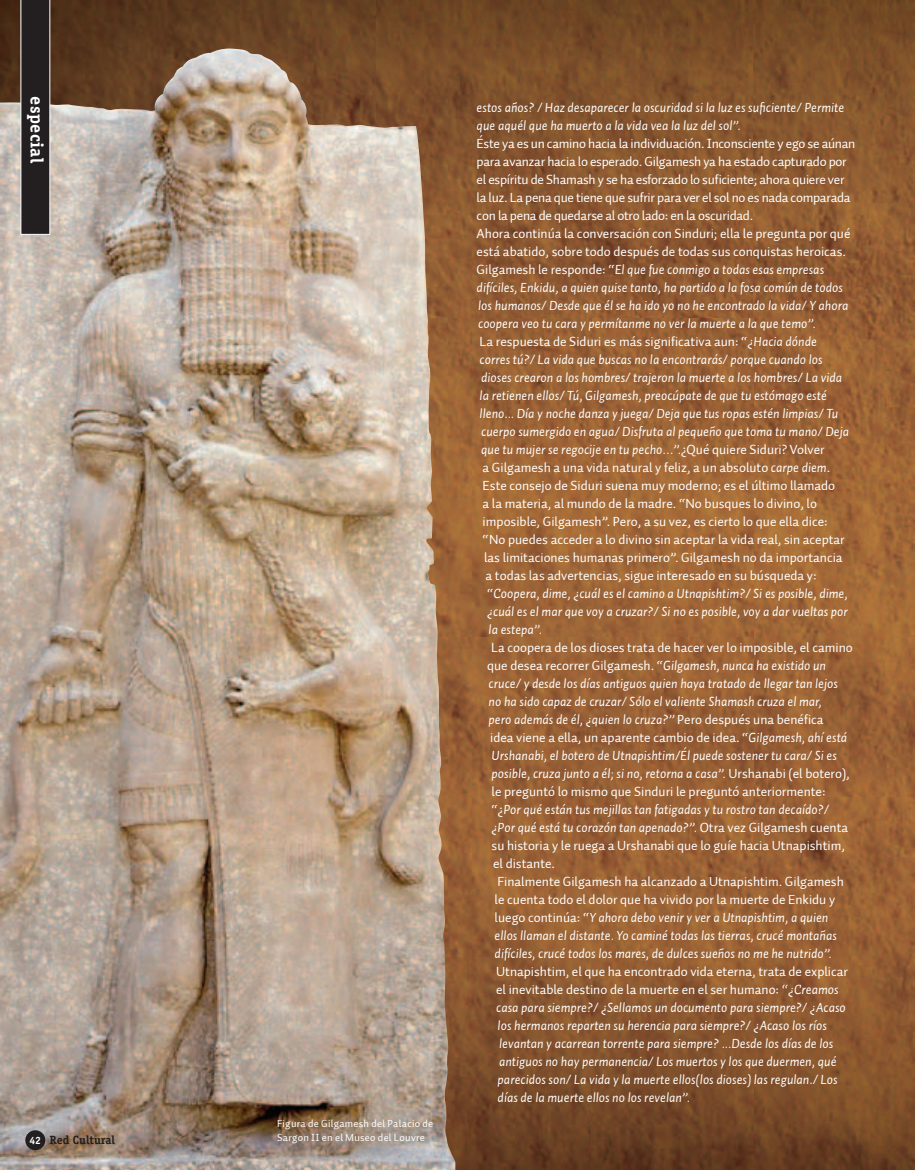
<style>
.page{position:relative;width:915px;height:1170px;background:#fff}
.page>*{position:absolute;margin:0;border:0;box-sizing:border-box;transform-origin:0 0}
.t1{font:700 18px "Officina Serif";letter-spacing:.025em;color:#fff}
.t2{font:italic 13.5px/18px "Auto 1";color:#fff}
.t3{font:13.5px "Auto 1";color:#fff}
.t4{font:13.5px "Auto 1";letter-spacing:-.02em;color:#fff}
.t5{font:700 12px "Officina Serif";color:#231f20}
.t6{font:10.5px/13.5px "Auto 1";letter-spacing:.025em;color:#fff}
.s1{font-size:10.5px;color:#fff}
.s2{font-style:normal}
.s3{font-style:italic}
</style>
<div class="page">
<img style="left:0;top:0;width:914px;height:1169px">
<img style="left:0;top:52px;width:455px;height:1117px">
<svg style="left:20px;top:0;width:31px;height:235px;background:#353132"></svg>
<div style="left:25px;top:1130px;width:20px;height:20px;background:#231f20;border-radius:50%"></div>
<h1 class="t1" style="left:48px;top:96px;width:68px;rotate:90deg">especial</h1>
<p class="t5" style="left:29px;top:1132px;width:87px"><span class="s1">42</span> Red Cultural</p>
<p class="t6" style="left:277px;top:1116px;width:158px">Figura de Gilgamesh del Palacio de<br>Sargon II en el Museo del Louvre</p>
<p class="t2" style="left:476px;top:98px;width:369px">estos años? / Haz desaparecer la oscuridad si la luz es suficiente/ Permite que aquél que ha muerto a la vida vea la luz del sol”.</p>
<p class="t4" style="left:476px;top:135px;width:380px">Éste ya es un camino hacia la individuación. Inconsciente y ego se aúnan</p>
<p class="t4" style="left:476px;top:153px;width:371px">para avanzar hacia lo esperado. Gilgamesh ya ha estado capturado por</p>
<p class="t4" style="left:476px;top:171px;width:369px">el espíritu de Shamash y se ha esforzado lo suficiente; ahora quiere ver</p>
<p class="t4" style="left:476px;top:189px;width:375px">la luz. La pena que tiene que sufrir para ver el sol no es nada comparada</p>
<p class="t4" style="left:476px;top:207px;width:278px">con la pena de quedarse al otro lado: en la oscuridad.</p>
<p class="t3" style="left:476px;top:225px;width:375px">Ahora continúa la conversación con Sinduri; ella le pregunta por qué</p>
<p class="t3" style="left:476px;top:243px;width:371px">está abatido, sobre todo después de todas sus conquistas heroicas.</p>
<p class="t2" style="left:476px;top:260px;width:349px"><span class="s2">Gilgamesh le responde: “</span>El que fue conmigo a todas esas empresas</p>
<p class="t2" style="left:476px;top:278px;width:367px">difíciles, Enkidu, a quien quise tanto, ha partido a la fosa común de todos</p>
<p class="t2" style="left:478px;top:296px;width:371px">los humanos/ Desde que él se ha ido yo no he encontrado la vida/ Y ahora</p>
<p class="t2" style="left:478px;top:314px;width:339px">coopera veo tu cara y permítanme no ver la muerte a la que temo”.</p>
<p class="t3" style="left:479px;top:333px;width:338px">La respuesta de Siduri es más significativa aun: “<span class="s3">¿Hacia dónde</span></p>
<p class="t2" style="left:479px;top:350px;width:344px">corres tú?/ La vida que buscas no la encontrarás/ porque cuando los</p>
<p class="t2" style="left:481px;top:368px;width:362px">dioses crearon a los hombres/ trajeron la muerte a los hombres/ La vida</p>
<p class="t2" style="left:479px;top:386px;width:348px">la retienen ellos/ Tú, Gilgamesh, preocúpate de que tu estómago esté</p>
<p class="t2" style="left:479px;top:404px;width:360px">lleno... Día y noche danza y juega/ Deja que tus ropas estén limpias/ Tu</p>
<p class="t2" style="left:481px;top:422px;width:369px">cuerpo sumergido en agua/ Disfruta al pequeño que toma tu mano/ Deja</p>
<p class="t2" style="left:481px;top:440px;width:345px">que tu mujer se regocije en tu pecho…”.<span class="s2">¿Qué quiere Siduri? Volver</span></p>
<p class="t3" style="left:482px;top:459px;width:349px">a Gilgamesh a una vida natural y feliz, a un absoluto <span class="s3">carpe diem</span>.</p>
<p class="t3" style="left:482px;top:477px;width:354px">Este consejo de Siduri suena muy moderno; es el último llamado</p>
<p class="t3" style="left:482px;top:495px;width:336px">a la materia, al mundo de la madre. “No busques lo divino, lo</p>
<p class="t3" style="left:482px;top:513px;width:346px">imposible, Gilgamesh”. Pero, a su vez, es cierto lo que ella dice:</p>
<p class="t3" style="left:482px;top:531px;width:363px">“No puedes acceder a lo divino sin aceptar la vida real, sin aceptar</p>
<p class="t3" style="left:484px;top:548px;width:360px">las limitaciones humanas primero”. Gilgamesh no da importancia</p>
<p class="t3" style="left:485px;top:566px;width:332px">a todas las advertencias, sigue interesado en su búsqueda y:</p>
<p class="t2" style="left:487px;top:584px;width:362px"><span class="s2">“</span>Coopera, dime, ¿cuál es el camino a Utnapishtim?/ Si es posible, dime,</p>
<p class="t2" style="left:487px;top:602px;width:362px">¿cuál es el mar que voy a cruzar?/ Si no es posible, voy a dar vueltas por</p>
<p class="t2" style="left:488px;top:620px;width:55px">la estepa”.</p>
<p class="t3" style="left:491px;top:638px;width:363px">La coopera de los dioses trata de hacer ver lo imposible, el camino</p>
<p class="t3" style="left:487px;top:656px;width:340px">que desea recorrer Gilgamesh. “<span class="s3">Gilgamesh, nunca ha existido un</span></p>
<p class="t2" style="left:488px;top:674px;width:351px">cruce/ y desde los días antiguos quien haya tratado de llegar tan lejos</p>
<p class="t2" style="left:488px;top:692px;width:334px">no ha sido capaz de cruzar/ Sólo el valiente Shamash cruza el mar,</p>
<p class="t2" style="left:488px;top:710px;width:336px">pero además de él, ¿quien lo cruza?” <span class="s2">Pero después una benéfica</span></p>
<p class="t3" style="left:490px;top:728px;width:358px">idea viene a ella, un aparente cambio de idea. “<span class="s3">Gilgamesh, ahí está</span></p>
<p class="t2" style="left:491px;top:746px;width:346px">Urshanabi, el botero de Utnapishtim/Él puede sostener tu cara/ Si es</p>
<p class="t2" style="left:491px;top:764px;width:359px">posible, cruza junto a él; si no, retorna a casa”. <span class="s2">Urshanabi (el botero),</span></p>
<p class="t3" style="left:491px;top:782px;width:335px">le preguntó lo mismo que Sinduri le preguntó anteriormente:</p>
<p class="t2" style="left:491px;top:800px;width:339px"><span class="s2">“¿</span>Por qué están tus mejillas tan fatigadas y tu rostro tan decaído?/</p>
<p class="t2" style="left:491px;top:818px;width:358px">¿Por qué está tu corazón tan apenado?”. <span class="s2">Otra vez Gilgamesh cuenta</span></p>
<p class="t3" style="left:491px;top:836px;width:355px">su historia y le ruega a Urshanabi que lo guíe hacia Utnapishtim,</p>
<p class="t3" style="left:493px;top:854px;width:63px">el distante.</p>
<p class="t3" style="left:497px;top:872px;width:348px">Finalmente Gilgamesh ha alcanzado a Utnapishtim. Gilgamesh</p>
<p class="t3" style="left:494px;top:890px;width:342px">le cuenta todo el dolor que ha vivido por la muerte de Enkidu y</p>
<p class="t2" style="left:494px;top:908px;width:335px"><span class="s2">luego continúa: “</span>Y ahora debo venir y ver a Utnapishtim, a quien</p>
<p class="t2" style="left:494px;top:926px;width:343px">ellos llaman el distante. Yo caminé todas las tierras, crucé montañas</p>
<p class="t2" style="left:494px;top:944px;width:338px">difíciles, crucé todos los mares, de dulces sueños no me he nutrido”.</p>
<p class="t2" style="left:496px;top:962px;width:353px"><span class="s2">Utnapishtim, el que ha encontrado vida eterna, trata de explicar el inevitable destino de la muerte en el ser humano:</span> “¿Creamos casa para siempre?/ ¿Sellamos un documento para siempre?/ ¿Acaso los hermanos reparten su herencia para siempre?/ ¿Acaso los ríos levantan y acarrean torrente para siempre? ...Desde los días de los antiguos no hay permanencia/ Los muertos y los que duermen, qué parecidos son/ La vida y la muerte ellos(los dioses) las regulan./ Los días de la muerte ellos no los revelan”.</p>
</div>
